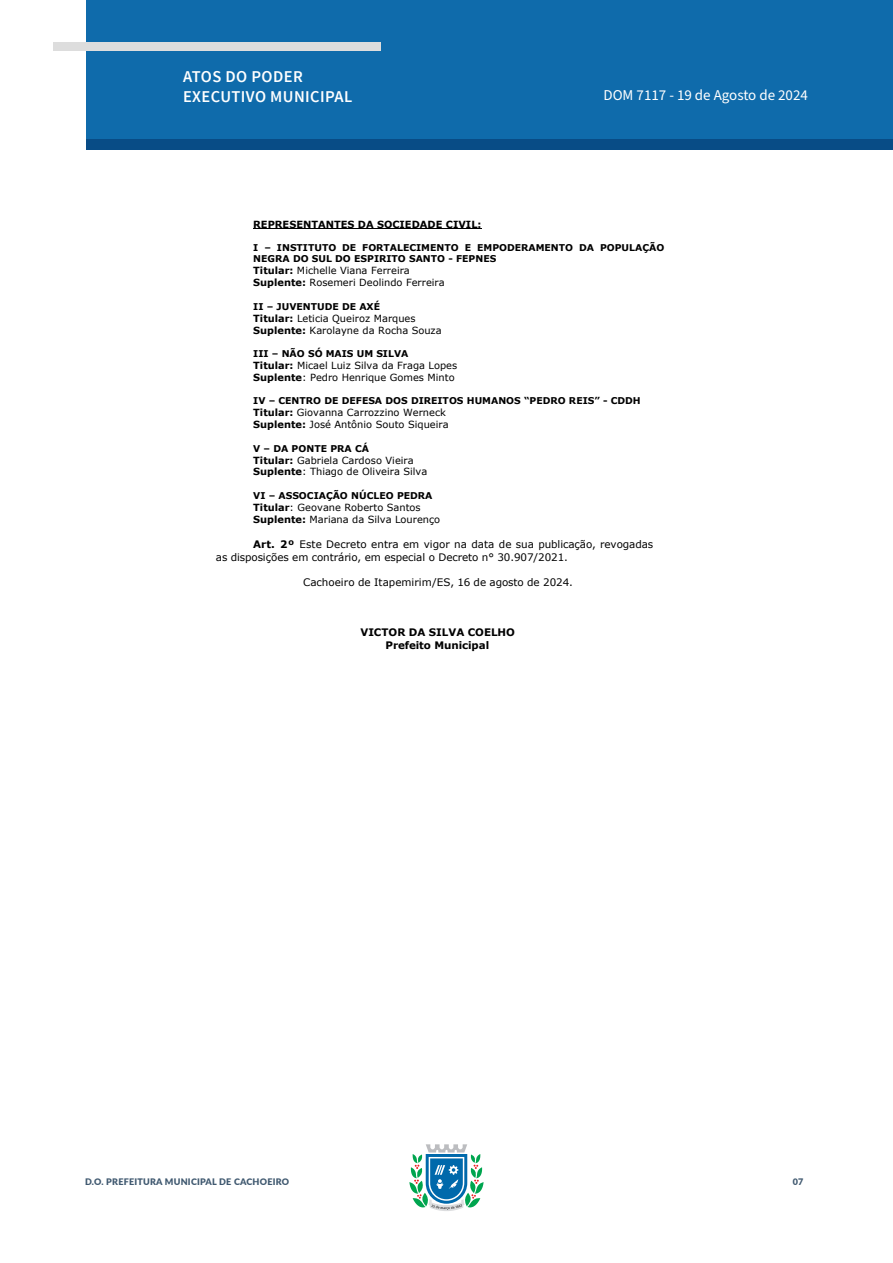
<style>
.page{position:relative;width:893px;height:1263px;background:#fff}
.page>*{position:absolute;margin:0;border:0;box-sizing:border-box;transform-origin:0 0}
.t1{font:600 16.5px/19.8px "Source Sans Pro";letter-spacing:.025em;color:#fff}
.t2{font:15px "Source Sans Pro";color:#fff}
.t3{font:10.35px/12.6px "Verdana";letter-spacing:-.005em;color:#000}
.t4{font:700 10.35px/12.6px "Verdana";letter-spacing:-.005em;color:#000;text-align:center}
.t5{font:9.9px/12px "Verdana";color:#000}
.t6{font:700 9.9px "Verdana";color:#000}
.t7{font:700 9.3px/11.4px "Verdana";color:#000}
.t8{font:900 9px "Lato";letter-spacing:.025em;color:#405970}
.s1{font-weight:700}
</style>
<div class="page">
<svg style="left:409px;top:1144px;width:75px;height:67px"></svg>
<div style="left:86px;top:0;width:807px;height:140px;background:#0f6bab"></div>
<div style="left:87px;top:140px;width:806px;height:10px;background:#084c86"></div>
<div style="left:53px;top:42px;width:328px;height:9px;background:#ddd"></div>
<hr style="left:253px;top:228px;width:229px;height:1px;background:#000">
<h1 class="t1" style="left:183px;top:67px;width:171px">ATOS DO PODER<br>EXECUTIVO MUNICIPAL</h1>
<p class="t2" style="left:603px;top:85px;width:206px">DOM 7117 - 19 de Agosto de 2024</p>
<p class="t6" style="left:253px;top:217px;width:230px">REPRESENTANTES DA SOCIEDADE CIVIL:</p>
<p class="t7" style="left:253px;top:242px;width:413px">I – INSTITUTO DE FORTALECIMENTO E EMPODERAMENTO DA POPULAÇÃO<br>NEGRA DO SUL DO ESPIRITO SANTO - FEPNES</p>
<p class="t5" style="left:253px;top:265px;width:193px"><span class="s1">Titular:</span> Michelle Viana Ferreira<br><span class="s1">Suplente:</span> Rosemeri Deolindo Ferreira</p>
<p class="t7" style="left:253px;top:300px;width:128px">II – JUVENTUDE DE AXÉ</p>
<p class="t5" style="left:253px;top:312px;width:190px"><span class="s1">Titular:</span> Leticia Queiroz Marques<br><span class="s1">Suplente:</span> Karolayne da Rocha Souza</p>
<p class="t7" style="left:253px;top:348px;width:157px">III – NÃO SÓ MAIS UM SILVA</p>
<p class="t5" style="left:253px;top:359px;width:205px"><span class="s1">Titular:</span> Micael Luiz Silva da Fraga Lopes<br><span class="s1">Suplente</span>: Pedro Henrique Gomes Minto</p>
<p class="t7" style="left:253px;top:395px;width:389px">IV – CENTRO DE DEFESA DOS DIREITOS HUMANOS “PEDRO REIS” - CDDH</p>
<p class="t5" style="left:253px;top:406px;width:197px"><span class="s1">Titular:</span> Giovanna Carrozzino Werneck<br><span class="s1">Suplente:</span> José Antônio Souto Siqueira</p>
<p class="t7" style="left:253px;top:442px;width:117px">V – DA PONTE PRA CÁ</p>
<p class="t5" style="left:253px;top:454px;width:176px"><span class="s1">Titular:</span> Gabriela Cardoso Vieira<br><span class="s1">Suplente</span>: Thiago de Oliveira Silva</p>
<p class="t7" style="left:253px;top:490px;width:181px">VI – ASSOCIAÇÃO NÚCLEO PEDRA</p>
<p class="t5" style="left:253px;top:501px;width:188px"><span class="s1">Titular</span>: Geovane Roberto Santos<br><span class="s1">Suplente:</span> Mariana da Silva Lourenço</p>
<p class="t3" style="left:216px;top:538px;width:439px;text-indent:37px"><span class="s1">Art. 2º</span> Este Decreto entra em vigor na data de sua publicação, revogadas as disposições em contrário, em especial o Decreto n° 30.907/2021.</p>
<p class="t3" style="left:303px;top:576px;width:271px">Cachoeiro de Itapemirim/ES, 16 de agosto de 2024.</p>
<p class="t4" style="left:361px;top:626px;width:156px">VICTOR DA SILVA COELHO<br>Prefeito Municipal</p>
<p class="t8" style="left:85px;top:1175px;width:206px">D.O. PREFEITURA MUNICIPAL DE CACHOEIRO</p>
<p class="t8" style="left:793px;top:1175px;width:12px">07</p>
</div>
